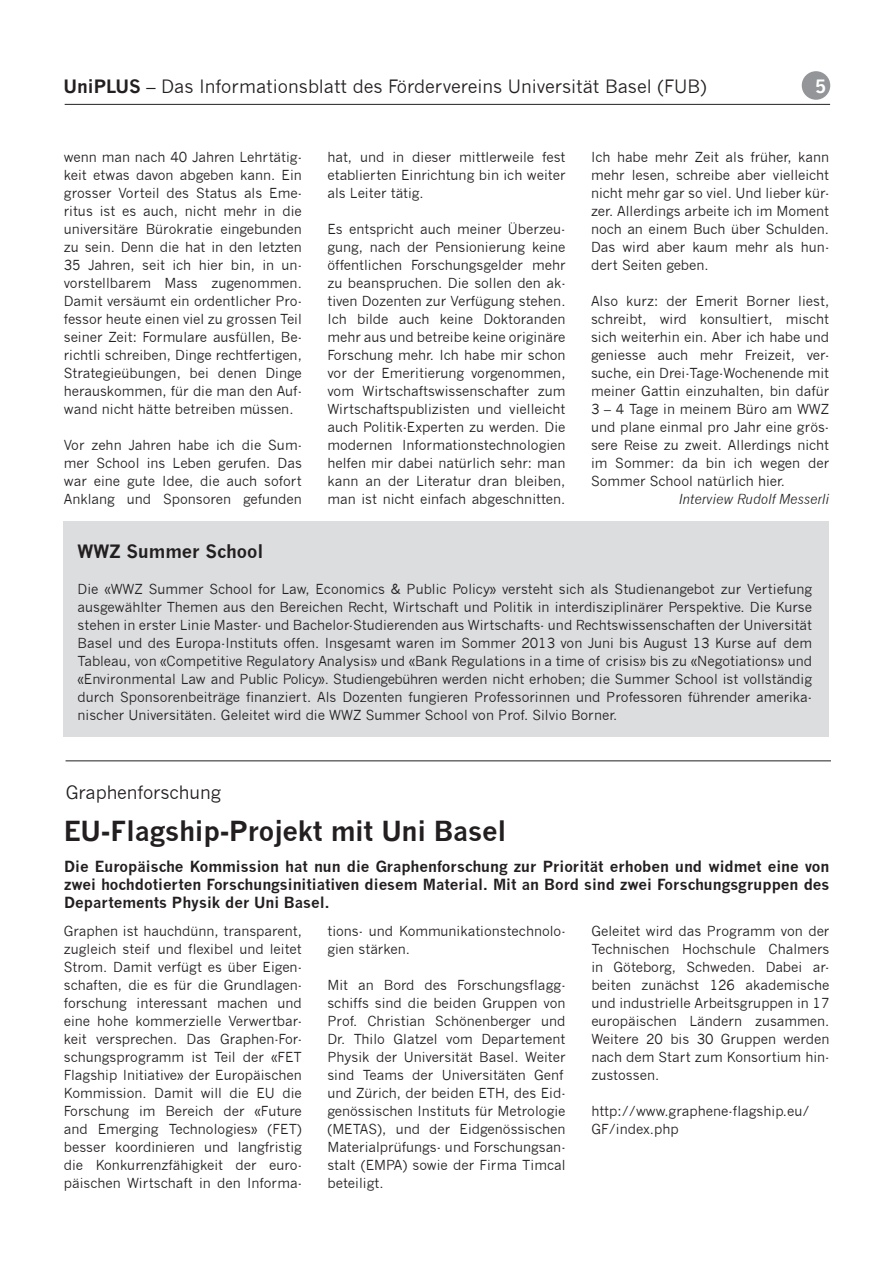
<style>
.page{position:relative;width:893px;height:1263px;background:#fff}
.page>*{position:absolute;margin:0;border:0;box-sizing:border-box;transform-origin:0 0}
.t1{font:700 27px "News Gothic";letter-spacing:-.01em;color:#231f20}
.t2{font:18px "News Gothic";color:#231f20}
.t3{font:700 18px "News Gothic";color:#231f20}
.t4{font:700 18px "News Gothic";color:#fff}
.t5{font:700 15px/18px "News Gothic";color:#231f20;text-align:justify}
.t6{font:13.5px/18px "News Gothic";color:#231f20;text-align:justify}
.t7{font:italic 13.5px "News Gothic";color:#231f20}
.s1{font-weight:700}
</style>
<div class="page">
<div style="left:64px;top:521px;width:765px;height:216px;background:#dcdddf"></div>
<hr style="left:65px;top:104px;width:765px;height:1px;background:#231f20">
<div style="left:802px;top:71px;width:28px;height:29px;background:#939598;border-radius:50%"></div>
<hr style="left:66px;top:760px;width:765px;height:1px;background:#231f20">
<h2 class="t2" style="left:64px;top:76px;width:645px"><span class="s1">UniPLUS</span> – Das Informationsblatt des Fördervereins Universität Basel (FUB)</h2>
<h2 class="t4" style="left:815px;top:76px;width:13px">5</h2>
<p class="t6" style="left:64px;top:148px;width:240px">wenn man nach 40 Jahren Lehrtätig&shy;keit etwas davon abgeben kann. Ein grosser Vorteil des Status als Eme&shy;ritus ist es auch, nicht mehr in die universitäre Bürokratie eingebunden zu sein. Denn die hat in den letzten 35 Jahren, seit ich hier bin, in un&shy;vorstellbarem Mass zugenommen.<br>Damit versäumt ein ordentlicher Pro&shy;fessor heute einen viel zu grossen Teil seiner Zeit: Formulare ausfüllen, Be&shy;richtli schreiben, Dinge rechtfertigen, Strategieübungen, bei denen Dinge herauskommen, für die man den Auf&shy;wand nicht hätte betreiben müssen.</p>
<p class="t6" style="left:64px;top:436px;width:240px">Vor zehn Jahren habe ich die Sum&shy;mer School ins Leben gerufen. Das war eine gute Idee, die auch sofort Anklang und Sponsoren gefunden</p>
<p class="t6" style="left:327px;top:148px;width:240px">hat, und in dieser mittlerweile fest etablierten Einrichtung bin ich weiter als Leiter tätig.</p>
<p class="t6" style="left:327px;top:220px;width:240px">Es entspricht auch meiner Überzeu&shy;gung, nach der Pensionierung keine öffentlichen Forschungsgelder mehr zu beanspruchen. Die sollen den ak&shy;tiven Dozenten zur Verfügung stehen.<br>Ich bilde auch keine Doktoranden mehr aus und betreibe keine originäre Forschung mehr. Ich habe mir schon vor der Emeritierung vorgenommen, vom Wirtschaftswissenschafter zum Wirtschaftspublizisten und vielleicht auch Politik-Experten zu werden. Die modernen Informationstechnologien helfen mir dabei natürlich sehr: man kann an der Literatur dran bleiben, man ist nicht einfach abgeschnitten.</p>
<p class="t6" style="left:591px;top:148px;width:240px">Ich habe mehr Zeit als früher, kann mehr lesen, schreibe aber vielleicht nicht mehr gar so viel. Und lieber kür&shy;zer. Allerdings arbeite ich im Moment noch an einem Buch über Schulden.<br>Das wird aber kaum mehr als hun&shy;dert Seiten geben.</p>
<p class="t6" style="left:591px;top:292px;width:240px">Also kurz: der Emerit Borner liest, schreibt, wird konsultiert, mischt sich weiterhin ein. Aber ich habe und geniesse auch mehr Freizeit, ver&shy;suche, ein Drei-Tage-Wochenende mit meiner Gattin einzuhalten, bin dafür 3 – 4 Tage in meinem Büro am WWZ und plane einmal pro Jahr eine grös&shy;sere Reise zu zweit. Allerdings nicht im Sommer: da bin ich wegen der Sommer School natürlich hier.</p>
<p class="t7" style="left:678px;top:491px;width:152px">Interview Rudolf Messerli</p>
<h2 class="t3" style="left:78px;top:540px;width:187px">WWZ Summer School</h2>
<p class="t6" style="left:78px;top:580px;width:736px">Die «WWZ Summer School for Law, Economics &amp; Public Policy» versteht sich als Studienangebot zur Vertiefung ausgewählter Themen aus den Bereichen Recht, Wirtschaft und Politik in interdisziplinärer Perspektive. Die Kurse stehen in erster Linie Master- und Bachelor-Studierenden aus Wirtschafts- und Rechtswissenschaften der Universität Basel und des Europa-Instituts offen. Insgesamt waren im Sommer 2013 von Juni bis August 13 Kurse auf dem Tableau, von «Competitive Regulatory Analysis» und «Bank Regulations in a time of crisis» bis zu «Negotiations» und «Environmental Law and Public Policy». Studiengebühren werden nicht erhoben; die Summer School ist vollständig durch Sponsorenbeiträge finanziert. Als Dozenten fungieren Professorinnen und Professoren führender amerika&shy;nischer Universitäten. Geleitet wird die WWZ Summer School von Prof. Silvio Borner.</p>
<h2 class="t2" style="left:66px;top:782px;width:157px">Graphenforschung</h2>
<h1 class="t1" style="left:64px;top:814px;width:444px">EU-Flagship-Projekt mit Uni Basel</h1>
<p class="t5" style="left:64px;top:857px;width:767px">Die Europäische Kommission hat nun die Graphenforschung zur Priorität erhoben und widmet eine von zwei hochdotierten Forschungsinitiativen diesem Material. Mit an Bord sind zwei Forschungsgruppen des Departements Physik der Uni Basel.</p>
<p class="t6" style="left:64px;top:922px;width:240px">Graphen ist hauchdünn, transparent, zugleich steif und flexibel und leitet Strom. Damit verfügt es über Eigen&shy;schaften, die es für die Grundlagen&shy;forschung interessant machen und eine hohe kommerzielle Verwertbar&shy;keit versprechen. Das Graphen-For&shy;schungsprogramm ist Teil der «FET Flagship Initiative» der Europäischen Kommission. Damit will die EU die Forschung im Bereich der «Future and Emerging Technologies» (FET) besser koordinieren und langfristig die Konkurrenzfähigkeit der euro&shy;päischen Wirtschaft in den Informa-</p>
<p class="t6" style="left:327px;top:922px;width:240px">tions- und Kommunikationstechnolo&shy;gien stärken.</p>
<p class="t6" style="left:591px;top:922px;width:240px">Geleitet wird das Programm von der Technischen Hochschule Chalmers in Göteborg, Schweden. Dabei ar&shy;beiten zunächst 126 akademische und industrielle Arbeitsgruppen in 17 europäischen Ländern zusammen.<br>Weitere 20 bis 30 Gruppen werden nach dem Start zum Konsortium hin&shy;zustossen.</p>
<p class="t6" style="left:591px;top:1102px;width:220px">http://www.graphene-flagship.eu/<br>GF/index.php</p>
<p class="t6" style="left:327px;top:976px;width:240px;text-align:left">Mit an Bord des Forschungsflagg&shy;schiffs sind die beiden Gruppen von Prof. Christian Schönenberger und Dr. Thilo Glatzel vom Departement Physik der Universität Basel. Weiter sind Teams der Universitäten Genf und Zürich, der beiden ETH, des Eid&shy;genössischen Instituts für Metrologie (METAS), und der Eidgenössischen Materialprüfungs- und Forschungsan&shy;stalt (EMPA) sowie der Firma Timcal beteiligt.</p>
</div>
